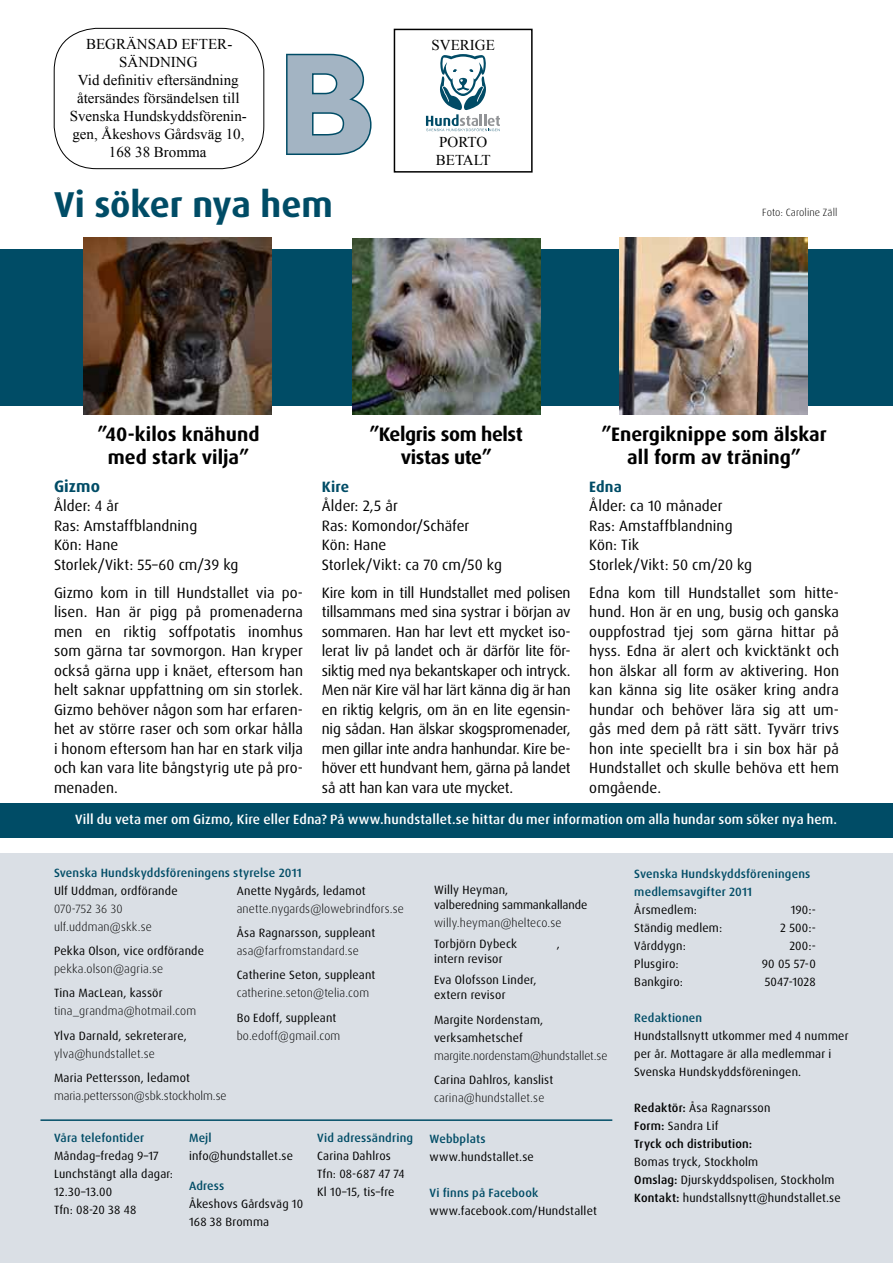
<style>
.page{position:relative;width:893px;height:1263px;background:#fff}
.page>*{position:absolute;margin:0;border:0;box-sizing:border-box;transform-origin:0 0}
.t1{font:700 144px "Gill Sans";color:#a3b4c3}
.t2{font:700 36px "Dax Pro";letter-spacing:-.005em;color:#004c66}
.t3{font:700 19.5px/22.5px "Dax Pro";color:#000;text-align:center}
.t4{font:700 19.5px/22.5px "Dax Pro";letter-spacing:-.02em;color:#000;text-align:center}
.t5{font:700 16.5px "Dax Pro";letter-spacing:.005em;color:#004c66}
.t6{font:15px/19.5px "Dax Pro";letter-spacing:.005em;color:#000}
.t7{font:15px/18px "Times New Roman";color:#000;text-align:center}
.t8{font:700 15px "Dax Pro";letter-spacing:.01em;color:#004c66}
.t9{font:500 13.5px "Dax Pro";letter-spacing:.01em;color:#fff}
.t10{font:12px/18px "Dax Pro";letter-spacing:.015em;color:#000}
.t11{font:300 12px/18px "Dax Pro";letter-spacing:.01em;color:#000}
.t12{font:500 12px/18px "Dax Pro";letter-spacing:.015em;color:#004c66}
.t13{font:500 12px/18px "Dax Pro";letter-spacing:.015em;color:#000}
.t14{font:300 10.5px "Dax Pro";letter-spacing:.01em;color:#000}
.s1{font-weight:400}
.s2{font-weight:500}
</style>
<div class="page">
<div style="left:0;top:249px;width:893px;height:156px;background:#004c66"></div>
<div style="left:0;top:803px;width:893px;height:34px;background:#004c66"></div>
<div style="left:0;top:854px;width:893px;height:409px;background:#dadfe5"></div>
<hr style="left:40px;top:1119px;width:572px;height:2px;background:#004c66">
<div style="left:394px;top:29px;width:139px;height:144px;border:2px solid #000"></div>
<svg style="left:426px;top:54px;width:74px;height:77px"></svg>
<svg style="left:286px;top:53px;width:86px;height:102px"></svg>
<div style="left:54px;top:28px;width:210px;height:141px;border:1px solid #000;border-radius:43px"></div>
<img style="left:84px;top:238px;width:188px;height:176px">
<img style="left:352px;top:238px;width:189px;height:176px">
<img style="left:619px;top:238px;width:188px;height:176px">
<p class="t7" style="left:70px;top:35px;width:179px">BEGRÄNSAD EFTER-<br>SÄNDNING<br>Vid definitiv eftersändning återsändes försändelsen till<br>Svenska Hundskyddsförenin&shy;gen, Åkeshovs Gårdsväg 10,<br>168 38 Bromma</p>
<h1 class="t1" style="left:277px;top:18px;width:102px">B</h1>
<h2 class="t2" style="left:54px;top:181px;width:280px">Vi söker nya hem</h2>
<p class="t7" style="left:431px;top:35px;width:65px">SVERIGE</p>
<p class="t7" style="left:439px;top:133px;width:49px">PORTO</p>
<p class="t7" style="left:436px;top:151px;width:56px">BETALT</p>
<p class="t14" style="left:762px;top:205px;width:77px">Foto: Caroline Zäll</p>
<h3 class="t3" style="left:97px;top:423px;width:164px">”40-kilos knähund med stark vilja”</h3>
<p class="t5" style="left:54px;top:475px;width:48px">Gizmo</p>
<p class="t6" style="left:54px;top:496px;width:186px">Ålder: 4 år<br>Ras: Amstaffblandning<br>Kön: Hane<br>Storlek/Vikt: 55–60 cm/39 kg</p>
<p class="t6" style="left:54px;top:583px;width:251px;text-align:justify">Gizmo kom in till Hundstallet via po&shy;lisen. Han är pigg på promenaderna men en riktig soffpotatis inomhus som gärna tar sovmorgon. Han kryper också gärna upp i knäet, eftersom han helt saknar uppfattning om sin storlek.<br>Gizmo behöver någon som har erfaren&shy;het av större raser och som orkar hålla i honom eftersom han har en stark vilja och kan vara lite bångstyrig ute på pro&shy;menaden.</p>
<h3 class="t4" style="left:369px;top:423px;width:155px">”Kelgris som helst vistas ute”</h3>
<p class="t8" style="left:322px;top:477px;width:29px">Kire</p>
<p class="t6" style="left:322px;top:496px;width:182px">Ålder: 2,5 år<br>Ras: Komondor/Schäfer<br>Kön: Hane<br>Storlek/Vikt: ca 70 cm/50 kg</p>
<p class="t6" style="left:322px;top:583px;width:250px;text-align:justify">Kire kom in till Hundstallet med polisen tillsammans med sina systrar i början av sommaren. Han har levt ett mycket iso&shy;lerat liv på landet och är därför lite för&shy;siktig med nya bekantskaper och intryck.<br>Men när Kire väl har lärt känna dig är han en riktig kelgris, om än en lite egensin&shy;nig sådan. Han älskar skogspromenader, men gillar inte andra hanhundar. Kire be&shy;höver ett hundvant hem, gärna på landet så att han kan vara ute mycket.</p>
<h3 class="t3" style="left:601px;top:423px;width:227px">”Energiknippe som älskar all form av träning”</h3>
<p class="t8" style="left:589px;top:477px;width:34px">Edna</p>
<p class="t6" style="left:589px;top:496px;width:164px">Ålder: ca 10 månader<br>Ras: Amstaffblandning<br>Kön: Tik<br>Storlek/Vikt: 50 cm/20 kg</p>
<p class="t6" style="left:589px;top:583px;width:251px;text-align:justify">Edna kom till Hundstallet som hitte&shy;hund. Hon är en ung, busig och ganska ouppfostrad tjej som gärna hittar på hyss. Edna är alert och kvicktänkt och hon älskar all form av aktivering. Hon kan känna sig lite osäker kring andra hundar och behöver lära sig att um&shy;gås med dem på rätt sätt. Tyvärr trivs hon inte speciellt bra i sin box här på Hundstallet och skulle behöva ett hem omgående.</p>
<p class="t9" style="left:75px;top:810px;width:763px">Vill du veta mer om Gizmo, Kire eller Edna? På www.hundstallet.se hittar du mer information om alla hundar som söker nya hem.</p>
<p class="t12" style="left:54px;top:864px;width:249px">Svenska Hundskyddsföreningens styrelse 2011</p>
<p class="t10" style="left:54px;top:881px;width:125px">Ulf Uddman, ordförande</p>
<p class="t11" style="left:54px;top:899px;width:99px">070-752 36 30 ulf.uddman@skk.se</p>
<p class="t10" style="left:54px;top:942px;width:152px">Pekka Olson, vice ordförande</p>
<p class="t11" style="left:54px;top:960px;width:111px">pekka.olson@agria.se</p>
<p class="t10" style="left:54px;top:984px;width:110px">Tina MacLean, kassör</p>
<p class="t11" style="left:54px;top:1002px;width:144px">tina_grandma@hotmail.com</p>
<p class="t10" style="left:54px;top:1027px;width:134px">Ylva Darnald, sekreterare,</p>
<p class="t11" style="left:54px;top:1045px;width:102px">ylva@hundstallet.se</p>
<p class="t10" style="left:54px;top:1069px;width:137px">Maria Pettersson, ledamot</p>
<p class="t11" style="left:54px;top:1087px;width:174px">maria.pettersson@sbk.stockholm.se</p>
<p class="t10" style="left:237px;top:881px;width:131px">Anette Nygårds, ledamot</p>
<p class="t11" style="left:237px;top:899px;width:169px">anette.nygards@lowebrindfors.se</p>
<p class="t10" style="left:237px;top:924px;width:140px">Åsa Ragnarsson, suppleant</p>
<p class="t11" style="left:237px;top:942px;width:124px">asa@farfromstandard.se</p>
<p class="t10" style="left:237px;top:966px;width:140px">Catherine Seton, suppleant</p>
<p class="t11" style="left:237px;top:984px;width:134px">catherine.seton@telia.com</p>
<p class="t10" style="left:237px;top:1008px;width:101px">Bo Edoff, suppleant</p>
<p class="t11" style="left:237px;top:1026px;width:105px">bo.edoff@gmail.com</p>
<p class="t10" style="left:434px;top:882px;width:155px;line-height:15px">Willy Heyman,<br>valberedning sammankallande</p>
<p class="t11" style="left:434px;top:913px;width:129px">willy.heyman@helteco.se</p>
<p class="t10" style="left:434px;top:935px;width:85px">Torbjörn Dybeck</p>
<p class="t10" style="left:557px;top:935px;width:5px">,</p>
<p class="t10" style="left:434px;top:948px;width:104px;line-height:21.3px">intern revisor<br>Eva Olofsson Linder,</p>
<p class="t10" style="left:434px;top:983px;width:111px;line-height:24.5px">extern revisor<br>Margite Nordenstam,</p>
<p class="t10" style="left:434px;top:1029px;width:90px">verksamhetschef</p>
<p class="t11" style="left:434px;top:1047px;width:175px">margite.nordenstam@hundstallet.se</p>
<p class="t10" style="left:434px;top:1071px;width:121px">Carina Dahlros, kanslist</p>
<p class="t11" style="left:434px;top:1089px;width:112px">carina@hundstallet.se</p>
<p class="t12" style="left:54px;top:1129px;width:92px">Våra telefontider</p>
<p class="t10" style="left:54px;top:1147px;width:121px">Måndag–fredag 9–17<br>Lunchstängt alla dagar:<br>12.30–13.00<br>Tfn: 08-20 38 48</p>
<p class="t12" style="left:189px;top:1129px;width:24px">Mejl</p>
<p class="t10" style="left:189px;top:1147px;width:106px">info@hundstallet.se</p>
<p class="t12" style="left:189px;top:1177px;width:37px">Adress</p>
<p class="t10" style="left:189px;top:1195px;width:116px">Åkeshovs Gårdsväg 10<br>168 38 Bromma</p>
<p class="t12" style="left:317px;top:1129px;width:97px">Vid adressändring</p>
<p class="t10" style="left:317px;top:1147px;width:89px">Carina Dahlros<br>Tfn: 08-687 47 74<br>Kl 10–15, tis–fre</p>
<p class="t12" style="left:429px;top:1130px;width:58px">Webbplats</p>
<p class="t10" style="left:429px;top:1148px;width:106px">www.hundstallet.se</p>
<p class="t12" style="left:429px;top:1184px;width:110px">Vi finns på Facebook</p>
<p class="t10" style="left:429px;top:1202px;width:169px">www.facebook.com/Hundstallet</p>
<p class="t12" style="left:634px;top:865px;width:178px">Svenska Hundskyddsföreningens medlemsavgifter 2011</p>
<p class="t10" style="left:634px;top:901px;width:64px">Årsmedlem:</p>
<p class="t10" style="left:791px;top:901px;width:27px">190:-</p>
<p class="t10" style="left:634px;top:919px;width:89px">Ständig medlem:</p>
<p class="t10" style="left:780px;top:919px;width:37px">2 500:-</p>
<p class="t10" style="left:634px;top:937px;width:53px">Vårddygn:</p>
<p class="t10" style="left:789px;top:937px;width:28px">200:-</p>
<p class="t10" style="left:634px;top:955px;width:46px">Plusgiro:</p>
<p class="t10" style="left:762px;top:955px;width:56px">90 05 57-0</p>
<p class="t10" style="left:634px;top:973px;width:50px">Bankgiro:</p>
<p class="t10" style="left:765px;top:973px;width:53px">5047-1028</p>
<p class="t12" style="left:634px;top:1009px;width:69px">Redaktionen</p>
<p class="t10" style="left:634px;top:1027px;width:216px">Hundstallsnytt utkommer med 4 nummer per år. Mottagare är alla medlemmar i<br>Svenska Hundskyddsföreningen.</p>
<p class="t13" style="left:634px;top:1099px;width:138px">Redaktör: <span class="s1">Åsa Ragnarsson<br></span>Form: <span class="s1">Sandra Lif<br></span>Tryck och distribution:</p>
<p class="t10" style="left:634px;top:1153px;width:208px">Bomas tryck, Stockholm<br><span class="s2">Omslag:</span> Djurskyddspolisen, Stockholm<br><span class="s2">Kontakt:</span> hundstallsnytt@hundstallet.se</p>
</div>
